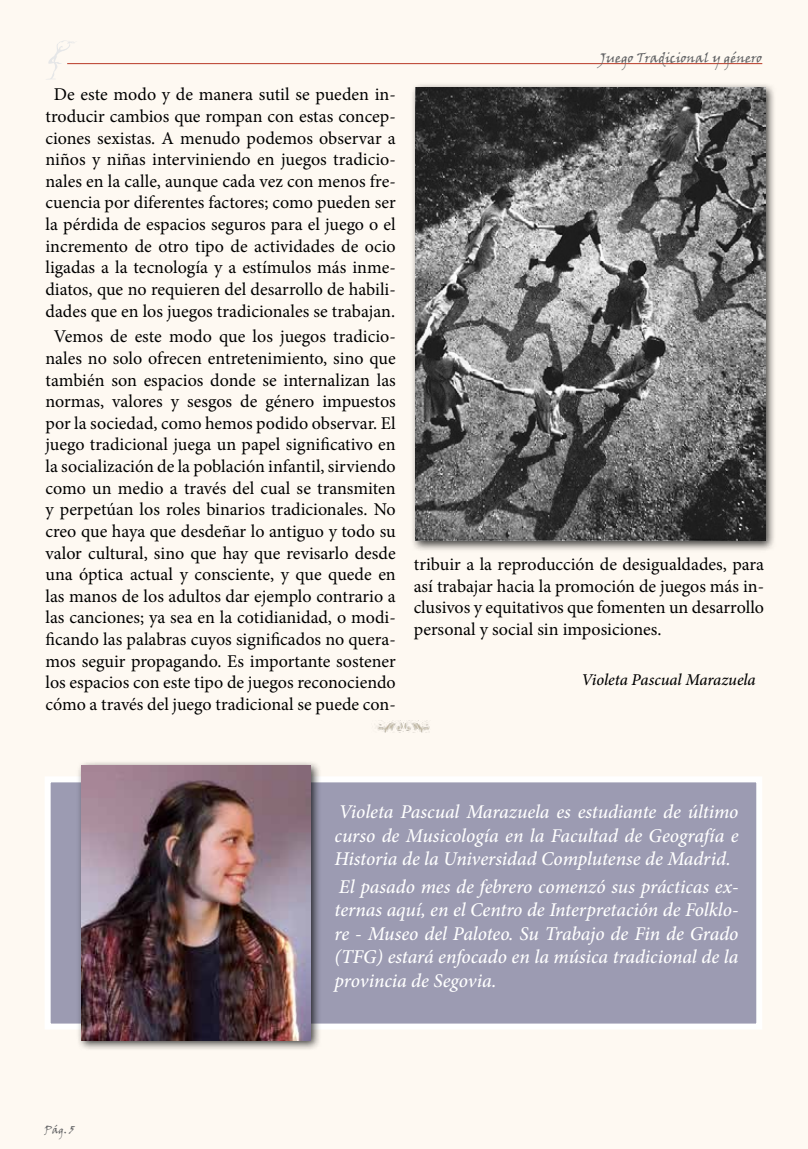
<style>
.page{position:relative;width:808px;height:1149px;background:#fff}
.page>*{position:absolute;margin:0;border:0;box-sizing:border-box;transform-origin:0 0}
.t1{font:italic 500 19.5px/23.4px "Minion Pro";letter-spacing:-.005em;color:#fff;text-align:justify}
.t2{font:18px/21.6px "Minion Pro";letter-spacing:-.005em;color:#000;text-align:center}
.t3{font:italic 500 16.5px "Minion Pro";letter-spacing:-.005em;color:#000}
.t4{font:13.5px "Viner Hand ITC";color:#616264}
.t5{font:10.5px "Viner Hand ITC";color:#616264}
</style>
<div class="page">
<div style="left:0;top:0;width:808px;height:1148px;background:#fef9f2"></div>
<hr style="left:67px;top:63px;width:695px;height:1px;background:#b93926">
<svg style="left:46px;top:40px;width:31px;height:40px"></svg>
<div style="left:410px;top:82px;width:366px;height:470px;background:#000;opacity:.75"></div>
<img style="left:415px;top:87px;width:350px;height:453px">
<div style="left:45px;top:776px;width:717px;height:253px;background:#9c9bb2;border:6px solid #fff"></div>
<div style="left:76px;top:760px;width:246px;height:291px;background:#000;opacity:.75"></div>
<img style="left:81px;top:765px;width:230px;height:275px">
<img style="left:377px;top:720px;width:53px;height:12px">
<p class="t2" style="left:45px;top:84px;width:352px">De este modo y de manera sutil se pueden in&shy;troducir cambios que rompan con estas concep&shy;ciones sexistas. A menudo podemos observar a niños y niñas interviniendo en juegos tradicio&shy;nales en la calle, aunque cada vez con menos fre&shy;cuencia por diferentes factores; como pueden ser la pérdida de espacios seguros para el juego o el incremento de otro tipo de actividades de ocio ligadas a la tecnología y a estímulos más inme&shy;diatos, que no requieren del desarrollo de habili&shy;dades que en los juegos tradicionales se trabajan.</p>
<p class="t2" style="left:45px;top:326px;width:352px">Vemos de este modo que los juegos tradicio&shy;nales no solo ofrecen entretenimiento, sino que también son espacios donde se internalizan las normas, valores y sesgos de género impuestos por la sociedad, como hemos podido observar. El juego tradicional juega un papel significativo en la socialización de la población infantil, sirviendo como un medio a través del cual se transmiten y perpetúan los roles binarios tradicionales. No creo que haya que desdeñar lo antiguo y todo su valor cultural, sino que hay que revisarlo desde una óptica actual y consciente, y que quede en las manos de los adultos dar ejemplo contrario a las canciones; ya sea en la cotidianidad, o modi&shy;ficando las palabras cuyos significados no quera&shy;mos seguir propagando. Es importante sostener los espacios con este tipo de juegos reconociendo cómo a través del juego tradicional se puede con-</p>
<p class="t4" style="left:600px;top:49px;width:164px">Juego Tradicional y género</p>
<p class="t2" style="left:414px;top:553px;width:352px;text-align:justify">tribuir a la reproducción de desigualdades, para así trabajar hacia la promoción de juegos más in&shy;clusivos y equitativos que fomenten un desarrollo personal y social sin imposiciones.</p>
<p class="t3" style="left:581px;top:667px;width:176px">Violeta Pascual Marazuela</p>
<p class="t5" style="left:45px;top:1122px;width:31px">Pág. 5</p>
<p class="t1" style="left:334px;top:800px;width:405px">Violeta Pascual Marazuela es estudiante de último curso de Musicología en la Facultad de Geografía e Historia de la Universidad Complutense de Madrid.</p>
<p class="t1" style="left:334px;top:874px;width:405px">El pasado mes de febrero comenzó sus prácticas ex&shy;ternas aquí, en el Centro de Interpretación de Folklo&shy;re - Museo del Paloteo. Su Trabajo de Fin de Grado (TFG) estará enfocado en la música tradicional de la provincia de Segovia.</p>
</div>
